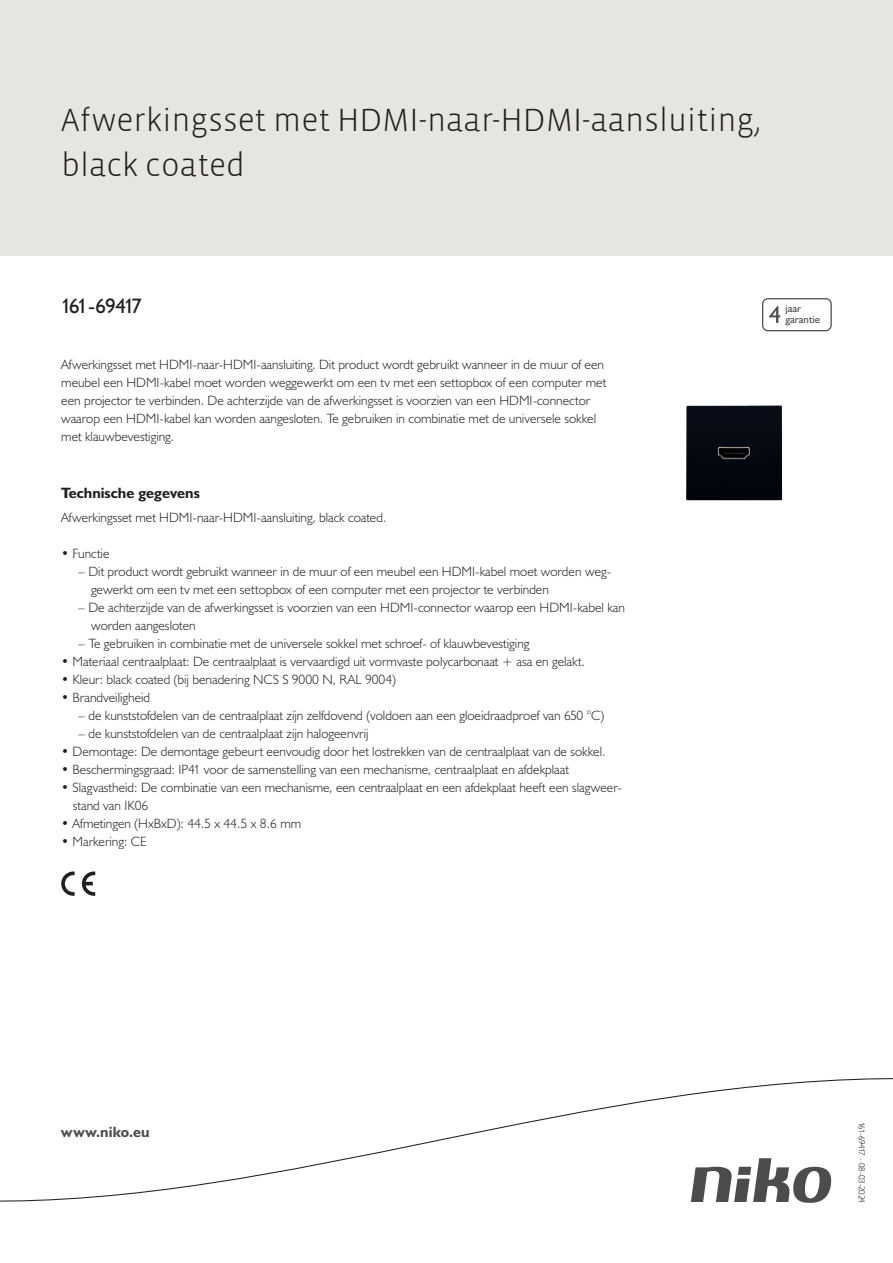
<style>
.page{position:relative;width:893px;height:1263px;background:#fff}
.page>*{position:absolute;margin:0;border:0;box-sizing:border-box;transform-origin:0 0}
.Title_datasheets{font:300 33px/45px "Vista Sans";color:#231f20}
.Article_number{font:21px "Humanist 521 BT";letter-spacing:-.1em;color:#231f20}
.Titles_parts{font:700 15px "Humanist 521 BT";color:#231f20}
.titel_afbeelding{font:700 15px "Humanist 521 BT";letter-spacing:.005em;color:#4b4c4d}
.USP_Bullets{font:300 13.5px/18px "Humanist 521 BT";color:#231f20}
.USP_Bullets_level_2{font:300 13.5px/18px "Humanist 521 BT";color:#231f20}
.Platte_tekst_CAB{font:300 13.5px/18px "Humanist 521 BT";color:#231f20}
.t1{font:10.8px/10.8px "Humanist 521 BT";color:#4b4c4d}
.Revision{font:300 9px "Humanist 521 BT";letter-spacing:-.08em;color:#231f20}
</style>
<div class="page">
<div style="left:0;top:0;width:893px;height:255px;background:#e6e6e0"></div>
<svg style="left:82px;top:871px;width:13px;height:25px"></svg>
<svg style="left:61px;top:871px;width:14px;height:25px"></svg>
<svg style="left:762px;top:298px;width:70px;height:33px"></svg>
<svg style="left:0;top:1078px;width:893px;height:125px"></svg>
<img style="left:686px;top:405px;width:97px;height:96px">
<p class="Title_datasheets" style="left:61px;top:98px;width:701px">Afwerkingsset met HDMI-naar-HDMI-aansluiting, black coated</p>
<p class="Article_number" style="left:61px;top:293px;width:82px">161-69417</p>
<p class="t1" style="left:785px;top:303px;width:36px">jaar garantie</p>
<p class="Platte_tekst_CAB" style="left:61px;top:355px;width:547px">Afwerkingsset met HDMI-naar-HDMI-aansluiting. Dit product wordt gebruikt wanneer in de muur of een meubel een HDMI-kabel moet worden weggewerkt om een tv met een settopbox of een computer met een projector te verbinden. De achterzijde van de afwerkingsset is voorzien van een HDMI-connector waarop een HDMI-kabel kan worden aangesloten. Te gebruiken in combinatie met de universele sokkel met klauwbevestiging.</p>
<p class="Titles_parts" style="left:61px;top:483px;width:140px">Technische gegevens</p>
<p class="Platte_tekst_CAB" style="left:61px;top:508px;width:327px">Afwerkingsset met HDMI-naar-HDMI-aansluiting, black coated.</p>
<p class="USP_Bullets" style="left:61px;top:544px;width:50px">• Functie</p>
<p class="USP_Bullets_level_2" style="left:91px;top:562px;width:522px;text-indent:-13px">– Dit product wordt gebruikt wanneer in de muur of een meubel een HDMI-kabel moet worden weg&shy;gewerkt om een tv met een settopbox of een computer met een projector te verbinden</p>
<p class="USP_Bullets_level_2" style="left:91px;top:598px;width:536px;text-indent:-13px">– De achterzijde van de afwerkingsset is voorzien van een HDMI-connector waarop een HDMI-kabel kan worden aangesloten</p>
<p class="USP_Bullets_level_2" style="left:78px;top:634px;width:453px">– Te gebruiken in combinatie met de universele sokkel met schroef- of klauwbevestiging</p>
<p class="USP_Bullets" style="left:61px;top:652px;width:525px">• Materiaal centraalplaat: De centraalplaat is vervaardigd uit vormvaste polycarbonaat + asa en gelakt.</p>
<p class="USP_Bullets" style="left:61px;top:670px;width:336px">• Kleur: black coated (bij benadering NCS S 9000 N, RAL 9004)</p>
<p class="USP_Bullets" style="left:61px;top:688px;width:91px">• Brandveiligheid</p>
<p class="USP_Bullets_level_2" style="left:78px;top:706px;width:527px">– de kunststofdelen van de centraalplaat zijn zelfdovend (voldoen aan een gloeidraadproef van 650 °C)</p>
<p class="USP_Bullets_level_2" style="left:78px;top:724px;width:292px">– de kunststofdelen van de centraalplaat zijn halogeenvrij</p>
<p class="USP_Bullets" style="left:61px;top:742px;width:546px">• Demontage: De demontage gebeurt eenvoudig door het lostrekken van de centraalplaat van de sokkel.</p>
<p class="USP_Bullets" style="left:61px;top:760px;width:509px">• Beschermingsgraad: IP41 voor de samenstelling van een mechanisme, centraalplaat en afdekplaat</p>
<p class="USP_Bullets" style="left:73px;top:778px;width:550px;text-indent:-12px">• Slagvastheid: De combinatie van een mechanisme, een centraalplaat en een afdekplaat heeft een slagweer&shy;stand van IK06</p>
<p class="USP_Bullets" style="left:61px;top:814px;width:241px">• Afmetingen (HxBxD): 44.5 x 44.5 x 8.6 mm</p>
<p class="USP_Bullets" style="left:61px;top:832px;width:87px">• Markering: CE</p>
<p class="titel_afbeelding" style="left:61px;top:1122px;width:90px">www.niko.eu</p>
<p class="Revision" style="left:868px;top:1122px;width:82px;rotate:90deg">161-69417 - 08-03-2024</p>
</div>
